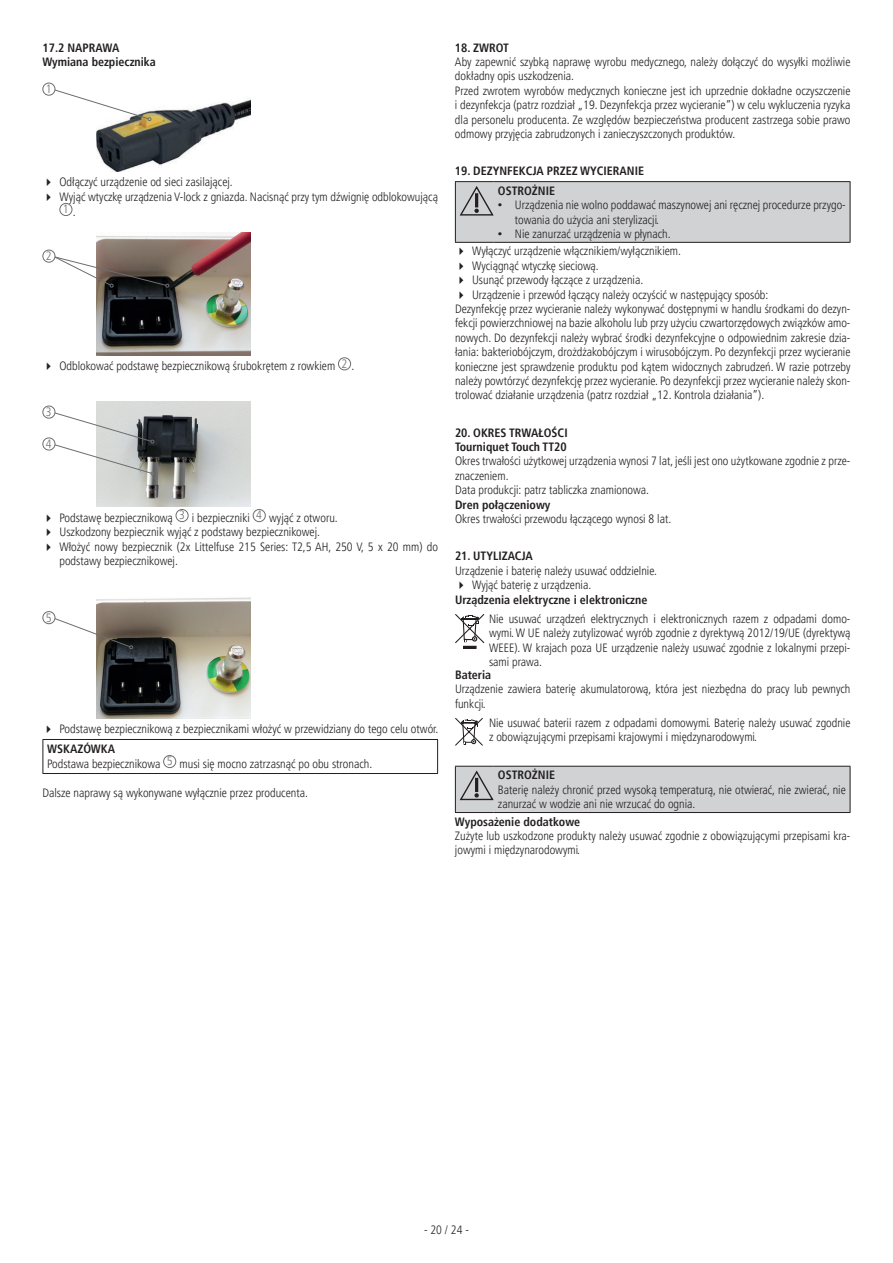
<style>
.page{position:relative;width:893px;height:1263px;background:#fff}
.page>*{position:absolute;margin:0;border:0;box-sizing:border-box;transform-origin:0 0}
.t1{font:300 condensed 12px/14.4px "Frutiger LT Pro";color:#231f20}
.t2{font:700 condensed 12px/14.4px "Frutiger LT Pro";color:#231f20}
.t3{font:300 condensed 12px "Frutiger LT Pro";color:#6c6d70}
.s1{color:#6c6d70}
.s2{font-weight:700}
.s3{font-size:9px}
.s4{font-weight:300}
</style>
<div class="page">
<img style="left:97px;top:100px;width:153px;height:72px">
<svg style="left:54px;top:89px;width:97px;height:32px"></svg>
<div style="left:43px;top:83px;width:12px;height:13px;border:1px solid #6c6d70;border-radius:50%"></div>
<div style="left:60px;top:203px;width:12px;height:13px;border:1px solid #6c6d70;border-radius:50%"></div>
<img style="left:97px;top:233px;width:153px;height:122px">
<svg style="left:53px;top:256px;width:116px;height:32px"></svg>
<div style="left:43px;top:250px;width:12px;height:12px;border:1px solid #6c6d70;border-radius:50%"></div>
<div style="left:338px;top:357px;width:13px;height:13px;border:1px solid #6c6d70;border-radius:50%"></div>
<img style="left:97px;top:401px;width:153px;height:106px">
<div style="left:43px;top:406px;width:12px;height:12px;border:1px solid #6c6d70;border-radius:50%"></div>
<svg style="left:53px;top:412px;width:101px;height:63px"></svg>
<div style="left:43px;top:438px;width:12px;height:12px;border:1px solid #6c6d70;border-radius:50%"></div>
<div style="left:176px;top:509px;width:12px;height:13px;border:1px solid #6c6d70;border-radius:50%"></div>
<div style="left:253px;top:509px;width:13px;height:13px;border:1px solid #6c6d70;border-radius:50%"></div>
<img style="left:97px;top:597px;width:153px;height:122px">
<svg style="left:53px;top:617px;width:80px;height:32px"></svg>
<div style="left:43px;top:611px;width:12px;height:13px;border:1px solid #6c6d70;border-radius:50%"></div>
<hr style="left:43px;top:739px;width:395px;height:1px;background:#231f20">
<hr style="left:43px;top:740px;width:1px;height:33px;background:#231f20">
<hr style="left:437px;top:740px;width:1px;height:33px;background:#231f20">
<hr style="left:43px;top:773px;width:395px;height:1px;background:#231f20">
<div style="left:163px;top:755px;width:13px;height:13px;border:1px solid #6c6d70;border-radius:50%"></div>
<hr style="left:455px;top:181px;width:39px;height:1px;background:#231f20">
<hr style="left:455px;top:242px;width:39px;height:1px;background:#231f20">
<hr style="left:494px;top:181px;width:356px;height:1px;background:#231f20">
<hr style="left:850px;top:182px;width:1px;height:60px;background:#231f20">
<hr style="left:494px;top:242px;width:356px;height:1px;background:#231f20">
<div style="left:455px;top:182px;width:395px;height:60px;background:#d1d2d4"></div>
<div style="left:463px;top:646px;width:14px;height:3px;border:1px solid #231f20"></div>
<svg style="left:455px;top:614px;width:29px;height:34px"></svg>
<svg style="left:455px;top:718px;width:28px;height:28px"></svg>
<hr style="left:850px;top:766px;width:1px;height:46px;background:#231f20">
<hr style="left:494px;top:812px;width:356px;height:1px;background:#231f20">
<hr style="left:455px;top:812px;width:39px;height:1px;background:#231f20">
<div style="left:455px;top:766px;width:395px;height:46px;background:#d1d2d4"></div>
<p class="t2" style="left:43px;top:40px;width:115px">17.2 NAPRAWA<br>Wymiana bezpiecznika</p>
<p class="t3" style="left:46px;top:82px;width:7px">1</p>
<p class="t1" style="left:43px;top:175px;width:192px">✔ Odłączyć urządzenie od sieci zasilającej.</p>
<p class="t1" style="left:63px;top:190px;width:377px;line-height:12.6px;text-indent:-20px">✔ Wyjąć wtyczkę urządzenia V-lock z gniazda. Nacisnąć przy tym dźwignię odblokowującą<br><span class="s1">1</span> .</p>
<p class="t3" style="left:46px;top:249px;width:7px">2</p>
<p class="t1" style="left:43px;top:359px;width:313px">✔ Odblokować podstawę bezpiecznikową śrubokrętem z rowkiem <sup>2</sup> .</p>
<p class="t3" style="left:46px;top:405px;width:7px">3</p>
<p class="t3" style="left:46px;top:437px;width:7px">4</p>
<p class="t1" style="left:43px;top:511px;width:297px">✔ Podstawę bezpiecznikową <sup>3</sup> i bezpieczniki <sup>4</sup> wyjąć z otworu.</p>
<p class="t1" style="left:43px;top:525px;width:279px">✔ Uszkodzony bezpiecznik wyjąć z podstawy bezpiecznikowej.</p>
<p class="t1" style="left:60px;top:539px;width:380px;text-indent:-17px">✔ Włożyć nowy bezpiecznik (2x Littelfuse 215 Series: T2,5 AH, 250 V, 5 x 20 mm) do podstawy bezpiecznikowej.</p>
<p class="t3" style="left:46px;top:610px;width:7px">5</p>
<p class="t1" style="left:47px;top:719px;width:393px;line-height:19.6px;text-indent:-5px">✔ Podstawę bezpiecznikową z bezpiecznikami włożyć w przewidziany do tego celu otwór.<br><span class="s2">WSKAZÓWKA</span></p>
<p class="t1" style="left:47px;top:757px;width:327px">Podstawa bezpiecznikowa <sup>5</sup> musi się mocno zatrzasnąć po obu stronach.</p>
<p class="t1" style="left:43px;top:785px;width:267px">Dalsze naprawy są wykonywane wyłącznie przez producenta.</p>
<p class="t2" style="left:455px;top:40px;width:55px">18. ZWROT</p>
<p class="t1" style="left:455px;top:55px;width:397px">Aby zapewnić szybką naprawę wyrobu medycznego, należy dołączyć do wysyłki możliwie dokładny opis uszkodzenia.<br>Przed zwrotem wyrobów medycznych konieczne jest ich uprzednie dokładne oczyszczenie i dezynfekcja (patrz rozdział „19. Dezynfekcja przez wycieranie”) w celu wykluczenia ryzyka dla personelu producenta. Ze względów bezpieczeństwa producent zastrzega sobie prawo odmowy przyjęcia zabrudzonych i zanieczyszczonych produktów.</p>
<p class="t2" style="left:498px;top:161px;width:148px;line-height:19.6px;text-indent:-43px">19. DEZYNFEKCJA PRZEZ WYCIERANIE<br>OSTROŻNIE</p>
<p class="t1" style="left:515px;top:198px;width:332px;text-indent:-17px"><span class="s3">•</span> Urządzenia nie wolno poddawać maszynowej ani ręcznej procedurze przygo&shy;towania do użycia ani sterylizacji.</p>
<p class="t1" style="left:498px;top:227px;width:174px"><span class="s3">•</span> Nie zanurzać urządzenia w płynach.</p>
<p class="t1" style="left:455px;top:244px;width:228px">✔ Wyłączyć urządzenie włącznikiem/wyłącznikiem.</p>
<p class="t1" style="left:455px;top:259px;width:145px">✔ Wyciągnąć wtyczkę sieciową.</p>
<p class="t1" style="left:455px;top:273px;width:190px">✔ Usunąć przewody łączące z urządzenia.</p>
<p class="t1" style="left:455px;top:287px;width:397px">✔ Urządzenie i przewód łączący należy oczyścić w następujący sposób:<br>Dezynfekcję przez wycieranie należy wykonywać dostępnymi w handlu środkami do dezyn&shy;fekcji powierzchniowej na bazie alkoholu lub przy użyciu czwartorzędowych związków amo&shy;nowych. Do dezynfekcji należy wybrać środki dezynfekcyjne o odpowiednim zakresie dzia&shy;łania: bakteriobójczym, drożdżakobójczym i wirusobójczym. Po dezynfekcji przez wycieranie konieczne jest sprawdzenie produktu pod kątem widocznych zabrudzeń. W razie potrzeby należy powtórzyć dezynfekcję przez wycieranie. Po dezynfekcji przez wycieranie należy skon&shy;trolować działanie urządzenia (patrz rozdział „12. Kontrola działania”).</p>
<p class="t2" style="left:455px;top:425px;width:114px">20. OKRES TRWAŁOŚCI<br>Tourniquet Touch TT20</p>
<p class="t1" style="left:455px;top:454px;width:397px">Okres trwałości użytkowej urządzenia wynosi 7 lat, jeśli jest ono użytkowane zgodnie z prze&shy;znaczeniem.<br>Data produkcji: patrz tabliczka znamionowa.</p>
<p class="t2" style="left:455px;top:497px;width:97px">Dren połączeniowy</p>
<p class="t1" style="left:455px;top:512px;width:218px">Okres trwałości przewodu łączącego wynosi 8 lat.</p>
<p class="t2" style="left:455px;top:549px;width:79px">21. UTYLIZACJA</p>
<p class="t1" style="left:455px;top:564px;width:203px">Urządzenie i baterię należy usuwać oddzielnie.</p>
<p class="t2" style="left:455px;top:578px;width:194px">✔ <span class="s4">Wyjąć baterię z urządzenia.<br></span>Urządzenia elektryczne i elektroniczne</p>
<p class="t1" style="left:489px;top:612px;width:363px;text-align:justify">Nie usuwać urządzeń elektrycznych i elektronicznych razem z odpadami domo&shy;wymi. W UE należy zutylizować wyrób zgodnie z dyrektywą 2012/19/UE (dyrektywą WEEE). W krajach poza UE urządzenie należy usuwać zgodnie z lokalnymi przepi&shy;sami prawa.</p>
<p class="t2" style="left:455px;top:667px;width:38px">Bateria</p>
<p class="t1" style="left:455px;top:682px;width:397px">Urządzenie zawiera baterię akumulatorową, która jest niezbędna do pracy lub pewnych funkcji.</p>
<p class="t1" style="left:489px;top:715px;width:363px">Nie usuwać baterii razem z odpadami domowymi. Baterię należy usuwać zgodnie z obowiązującymi przepisami krajowymi i międzynarodowymi.</p>
<p class="t2" style="left:498px;top:768px;width:59px">OSTROŻNIE</p>
<p class="t1" style="left:498px;top:783px;width:349px">Baterię należy chronić przed wysoką temperaturą, nie otwierać, nie zwierać, nie zanurzać w wodzie ani nie wrzucać do ognia.</p>
<p class="t2" style="left:455px;top:814px;width:127px">Wyposażenie dodatkowe</p>
<p class="t1" style="left:455px;top:829px;width:397px">Zużyte lub uszkodzone produkty należy usuwać zgodnie z obowiązującymi przepisami kra&shy;jowymi i międzynarodowymi.</p>
<p class="t1" style="left:424px;top:1222px;width:46px">- 20 / 24 -</p>
</div>
